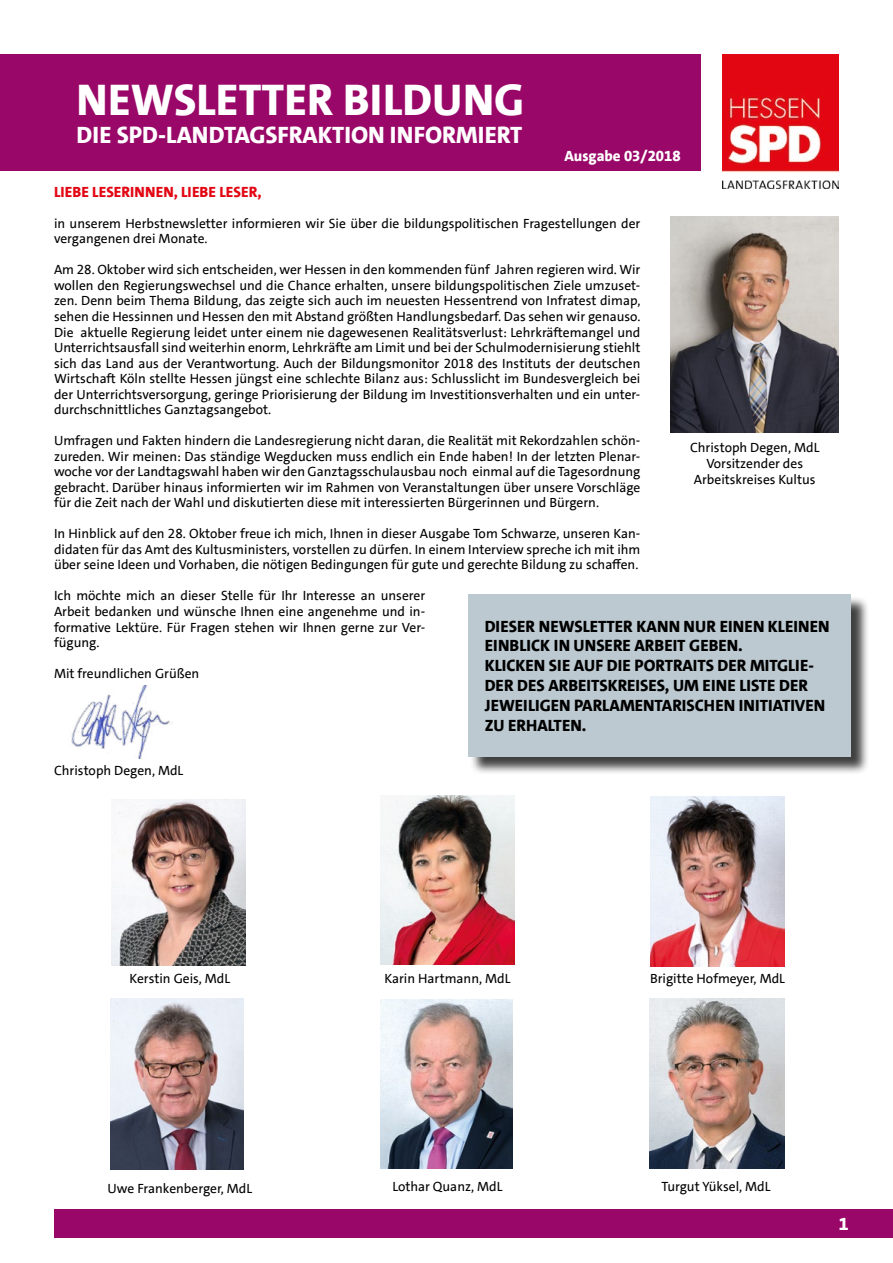
<style>
.page{position:relative;width:893px;height:1263px;background:#fff}
.page>*{position:absolute;margin:0;border:0;box-sizing:border-box;transform-origin:0 0}
.t1{font:800 45px "SPD The Sans Versal";color:#fff}
.t2{font:800 24px "SPD The Sans Versal";color:#fff}
.t3{font:800 18px "SPD The Sans";color:#fff}
.t4{font:800 16.5px/19.8px "SPD The Sans Versal";color:#000}
.t5{font:800 15px "SPD The Sans Versal";color:#e30613}
.t6{font:800 15px "SPD The Sans";color:#fff}
.t7{font:13.5px/15.6px "SPD The Sans";color:#000;text-align:justify}
</style>
<div class="page">
<div style="left:0;top:54px;width:700px;height:117px;background:#990868"></div>
<img style="left:722px;top:54px;width:117px;height:135px">
<div style="left:54px;top:1209px;width:839px;height:29px;background:#990868"></div>
<img style="left:111px;top:800px;width:134px;height:165px">
<img style="left:670px;top:216px;width:169px;height:216px">
<img style="left:110px;top:998px;width:134px;height:171px">
<div style="left:470px;top:596px;width:399px;height:179px;background:#000;opacity:.75"></div>
<div style="left:468px;top:594px;width:382px;height:162px;background:#bcc9d0"></div>
<img style="left:650px;top:998px;width:134px;height:171px">
<img style="left:381px;top:999px;width:132px;height:170px">
<img style="left:651px;top:796px;width:133px;height:170px">
<img style="left:71px;top:685px;width:99px;height:73px">
<img style="left:381px;top:796px;width:133px;height:169px">
<h1 class="t1" style="left:77px;top:71px;width:449px">NEWSLETTER BILDUNG</h1>
<h2 class="t2" style="left:77px;top:120px;width:447px">DIE SPD-LANDTAGSFRAKTION INFORMIERT</h2>
<p class="t6" style="left:564px;top:146px;width:118px">Ausgabe 03/2018</p>
<p class="t5" style="left:54px;top:183px;width:209px">LIEBE LESERINNEN, LIEBE LESER,</p>
<p class="t7" style="left:54px;top:216px;width:588px">in unserem Herbstnewsletter informieren wir Sie über die bildungspolitischen Fragestellungen der vergangenen drei Monate.</p>
<p class="t7" style="left:54px;top:262px;width:588px">Am 28. Oktober wird sich entscheiden, wer Hessen in den kommenden fünf Jahren regieren wird. Wir wollen den Regierungswechsel und die Chance erhalten, unsere bildungspolitischen Ziele umzuset&shy;zen. Denn beim Thema Bildung, das zeigte sich auch im neuesten Hessentrend von Infratest dimap, sehen die Hessinnen und Hessen den mit Abstand größten Handlungsbedarf. Das sehen wir genauso.<br>Die aktuelle Regierung leidet unter einem nie dagewesenen Realitätsverlust: Lehrkräftemangel und Unterrichtsausfall sind weiterhin enorm, Lehrkräfte am Limit und bei der Schulmodernisierung stiehlt sich das Land aus der Verantwortung. Auch der Bildungsmonitor 2018 des Instituts der deutschen Wirtschaft Köln stellte Hessen jüngst eine schlechte Bilanz aus: Schlusslicht im Bundesvergleich bei der Unterrichtsversorgung, geringe Priorisierung der Bildung im Investitionsverhalten und ein unter&shy;durchschnittliches Ganztagsangebot.</p>
<p class="t7" style="left:54px;top:433px;width:588px">Umfragen und Fakten hindern die Landesregierung nicht daran, die Realität mit Rekordzahlen schön&shy;zureden. Wir meinen: Das ständige Wegducken muss endlich ein Ende haben! In der letzten Plenar&shy;woche vor der Landtagswahl haben wir den Ganztagsschulausbau noch einmal auf die Tagesordnung gebracht. Darüber hinaus informierten wir im Rahmen von Veranstaltungen über unsere Vorschläge für die Zeit nach der Wahl und diskutierten diese mit interessierten Bürgerinnen und Bürgern.</p>
<p class="t7" style="left:54px;top:526px;width:588px">In Hinblick auf den 28. Oktober freue ich mich, Ihnen in dieser Ausgabe Tom Schwarze, unseren Kan&shy;didaten für das Amt des Kultusministers, vorstellen zu dürfen. In einem Interview spreche ich mit ihm über seine Ideen und Vorhaben, die nötigen Bedingungen für gute und gerechte Bildung zu schaffen.</p>
<p class="t7" style="left:54px;top:588px;width:373px">Ich möchte mich an dieser Stelle für Ihr Interesse an unserer Arbeit bedanken und wünsche Ihnen eine angenehme und in&shy;formative Lektüre. Für Fragen stehen wir Ihnen gerne zur Ver&shy;fügung.</p>
<p class="t7" style="left:54px;top:666px;width:147px">Mit freundlichen Grüßen</p>
<p class="t7" style="left:690px;top:439px;width:131px;line-height:16.2px;text-align:center">Christoph Degen, MdL<br>Vorsitzender des<br>Arbeitskreises Kultus</p>
<p class="t4" style="left:485px;top:616px;width:346px">DIESER NEWSLETTER KANN NUR EINEN KLEINEN EINBLICK IN UNSERE ARBEIT GEBEN.<br>KLICKEN SIE AUF DIE PORTRAITS DER MITGLIE-DER DES ARBEITSKREISES, UM EINE LISTE DER JEWEILIGEN PARLAMENTARISCHEN INITIATIVEN ZU ERHALTEN.</p>
<p class="t7" style="left:54px;top:762px;width:131px">Christoph Degen, MdL</p>
<p class="t7" style="left:130px;top:971px;width:102px">Kerstin Geis, MdL</p>
<p class="t7" style="left:384px;top:971px;width:127px">Karin Hartmann, MdL</p>
<p class="t7" style="left:650px;top:971px;width:136px">Brigitte Hofmeyer, MdL</p>
<p class="t7" style="left:108px;top:1181px;width:146px">Uwe Frankenberger, MdL</p>
<p class="t7" style="left:392px;top:1178px;width:112px">Lothar Quanz, MdL</p>
<p class="t7" style="left:661px;top:1178px;width:111px">Turgut Yüksel, MdL</p>
<h3 class="t3" style="left:839px;top:1212px;width:11px">1</h3>
</div>
